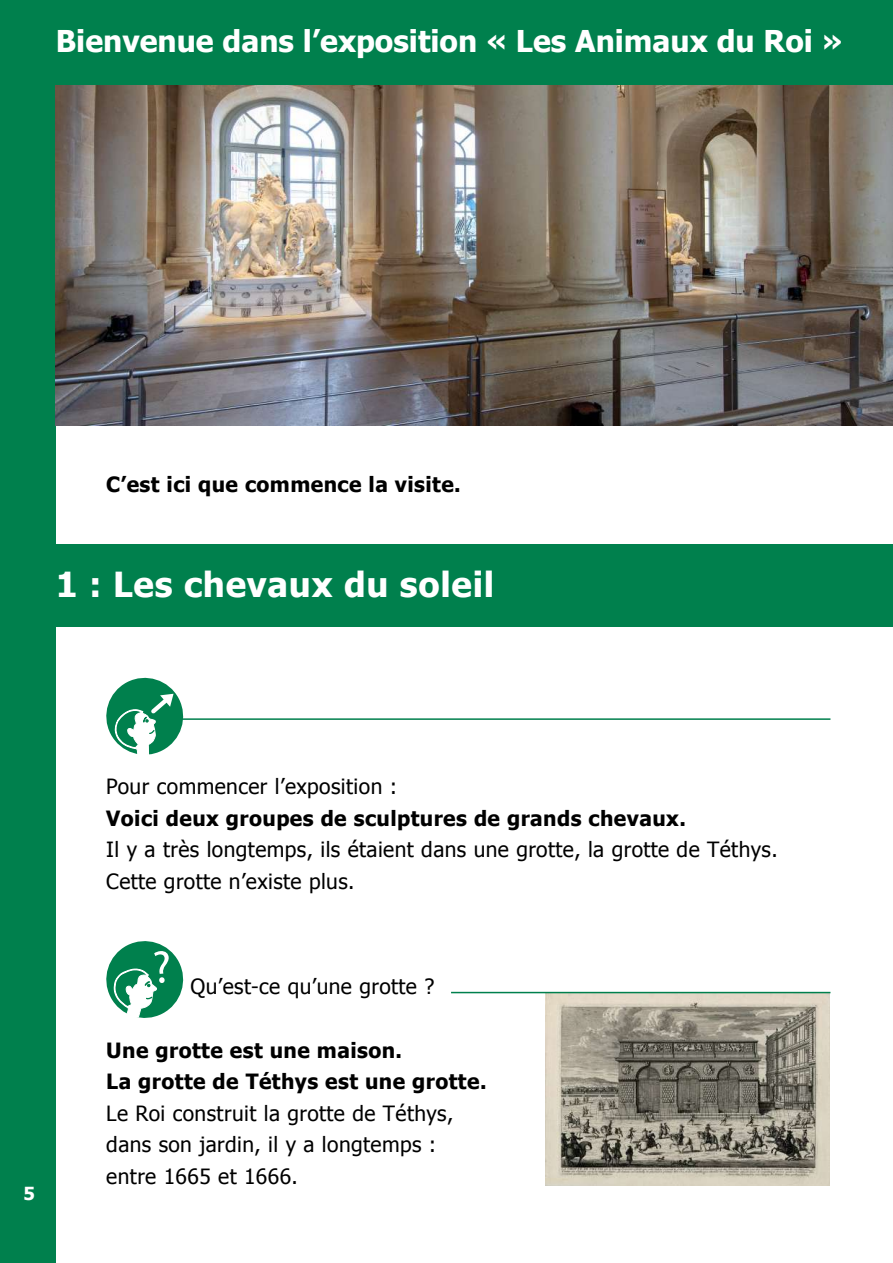
<style>
.page{position:relative;width:893px;height:1263px;background:#fff}
.page>*{position:absolute;margin:0;border:0;box-sizing:border-box;transform-origin:0 0}
.t1{font:700 34.5px "Tahoma";letter-spacing:.02em;color:#fff}
.t2{font:700 30px "Tahoma";color:#fff}
.t3{font:21px/31.5px "Tahoma";letter-spacing:.02em;color:#000}
.t4{font:700 21px/31.5px "Tahoma";letter-spacing:.02em;color:#000}
.t5{font:700 18px "Tahoma";color:#fff}
</style>
<div class="page">
<div style="left:0;top:0;width:55px;height:1263px;background:#00804d"></div>
<img style="left:545px;top:993px;width:285px;height:192px">
<div style="left:0;top:0;width:893px;height:85px;background:#00804d"></div>
<img style="left:56px;top:85px;width:837px;height:340px">
<div style="left:0;top:544px;width:893px;height:83px;background:#00804d"></div>
<hr style="left:167px;top:718px;width:663px;height:2px;background:#00804d">
<hr style="left:451px;top:992px;width:379px;height:1px;background:#00804d">
<svg style="left:106px;top:677px;width:83px;height:78px"></svg>
<svg style="left:106px;top:941px;width:78px;height:77px"></svg>
<h2 class="t2" style="left:56px;top:20px;width:789px">Bienvenue dans l’exposition « Les Animaux du Roi »</h2>
<p class="t4" style="left:106px;top:468px;width:356px">C’est ici que commence la visite.</p>
<h1 class="t1" style="left:56px;top:560px;width:440px">1 : Les chevaux du soleil</h1>
<p class="t5" style="left:23px;top:1181px;width:13px">5</p>
<p class="t3" style="left:106px;top:770px;width:292px">Pour commencer l’exposition :</p>
<p class="t4" style="left:106px;top:801px;width:581px">Voici deux groupes de sculptures de grands chevaux.</p>
<p class="t3" style="left:106px;top:833px;width:673px">Il y a très longtemps, ils étaient dans une grotte, la grotte de Téthys.<br>Cette grotte n’existe plus.</p>
<p class="t3" style="left:191px;top:970px;width:245px">Qu’est-ce qu’une grotte ?</p>
<p class="t4" style="left:106px;top:1033px;width:382px">Une grotte est une maison.<br>La grotte de Téthys est une grotte.</p>
<p class="t3" style="left:106px;top:1096px;width:349px">Le Roi construit la grotte de Téthys, dans son jardin, il y a longtemps : entre 1665 et 1666.</p>
</div>
